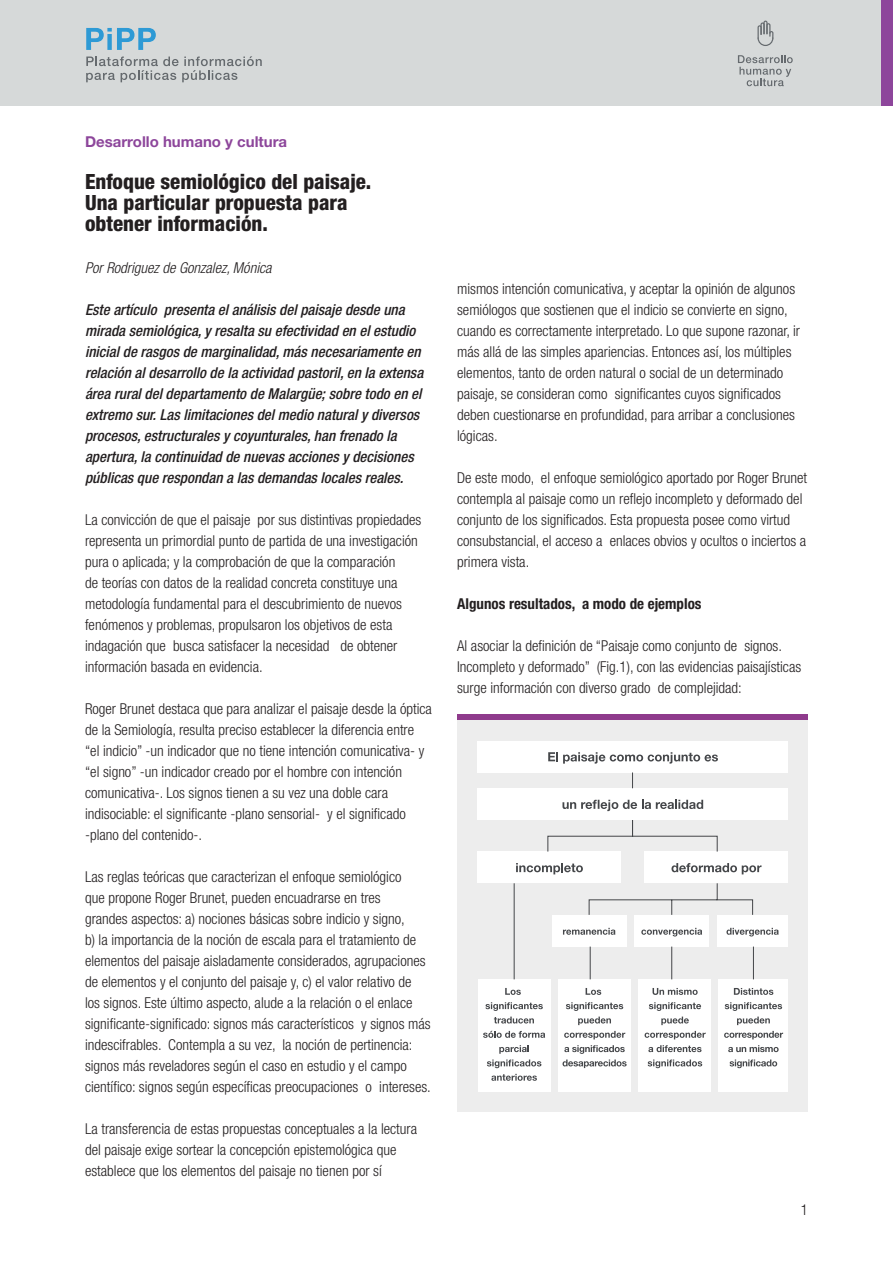
<style>
.page{position:relative;width:893px;height:1263px;background:#fff}
.page>*{position:absolute;margin:0;border:0;box-sizing:border-box;transform-origin:0 0}
.t1{font:800 condensed 21px/21px "Helvetica Neue LT Std";color:#231f20}
.t2{font:300 condensed 15px/21px "Helvetica Neue LT Std";color:#231f20}
.t3{font:italic 500 condensed 15px/21px "Helvetica Neue LT Std";color:#231f20}
.t4{font:700 condensed 15px "Helvetica Neue LT Std";color:#231f20}
.t5{font:italic 300 condensed 15px "Helvetica Neue LT Std";color:#231f20}
.t6{font:700 15px "Helvetica Neue LT Std";color:#8d469b}
</style>
<div class="page">
<div style="left:0;top:0;width:893px;height:105px;background:#d6d9d9"></div>
<div style="left:881px;top:0;width:12px;height:105px;background:#8d469b"></div>
<svg style="left:738px;top:55px;width:55px;height:31px"></svg>
<svg style="left:757px;top:21px;width:16px;height:25px"></svg>
<svg style="left:86px;top:28px;width:70px;height:22px"></svg>
<svg style="left:86px;top:56px;width:176px;height:26px"></svg>
<div style="left:457px;top:714px;width:350px;height:398px;background:#ededed"></div>
<div style="left:457px;top:714px;width:351px;height:6px;background:#8f3b8c"></div>
<div style="left:478px;top:741px;width:310px;height:31px;background:#fff"></div>
<svg style="left:548px;top:752px;width:170px;height:12px"></svg>
<div style="left:478px;top:851px;width:143px;height:32px;background:#fff"></div>
<div style="left:645px;top:851px;width:143px;height:32px;background:#fff"></div>
<svg style="left:754px;top:865px;width:7px;height:8px"></svg>
<div style="left:717px;top:915px;width:71px;height:31px;background:#fff"></div>
<svg style="left:754px;top:928px;width:25px;height:7px"></svg>
<div style="left:719px;top:979px;width:69px;height:113px;background:#fff"></div>
<div style="left:638px;top:979px;width:73px;height:113px;background:#fff"></div>
<div style="left:558px;top:979px;width:73px;height:113px;background:#fff"></div>
<div style="left:478px;top:979px;width:73px;height:113px;background:#fff"></div>
<svg style="left:505px;top:988px;width:16px;height:7px"></svg>
<svg style="left:485px;top:1002px;width:58px;height:21px"></svg>
<svg style="left:483px;top:1031px;width:62px;height:7px"></svg>
<svg style="left:487px;top:1045px;width:54px;height:23px"></svg>
<svg style="left:491px;top:1074px;width:46px;height:7px"></svg>
<svg style="left:586px;top:988px;width:15px;height:7px"></svg>
<svg style="left:566px;top:1002px;width:57px;height:23px"></svg>
<svg style="left:564px;top:1031px;width:61px;height:8px"></svg>
<svg style="left:562px;top:1045px;width:65px;height:23px"></svg>
<svg style="left:652px;top:988px;width:46px;height:7px"></svg>
<svg style="left:649px;top:1002px;width:52px;height:23px"></svg>
<svg style="left:645px;top:1031px;width:61px;height:8px"></svg>
<svg style="left:648px;top:1045px;width:53px;height:7px"></svg>
<svg style="left:648px;top:1059px;width:54px;height:9px"></svg>
<svg style="left:734px;top:988px;width:39px;height:7px"></svg>
<svg style="left:725px;top:1002px;width:57px;height:23px"></svg>
<svg style="left:724px;top:1031px;width:59px;height:8px"></svg>
<svg style="left:728px;top:1045px;width:51px;height:7px"></svg>
<svg style="left:730px;top:1059px;width:47px;height:9px"></svg>
<div style="left:478px;top:788px;width:310px;height:32px;background:#fff"></div>
<svg style="left:513px;top:772px;width:241px;height:208px"></svg>
<p class="t6" style="left:85px;top:132px;width:204px">Desarrollo humano y cultura</p>
<h1 class="t1" style="left:85px;top:171px;width:288px">Enfoque semiológico del paisaje.<br>Una particular propuesta para obtener información.</h1>
<p class="t5" style="left:85px;top:259px;width:188px">Por Rodriguez de Gonzalez, Mónica</p>
<p class="t3" style="left:85px;top:299px;width:340px">Este artículo presenta el análisis del paisaje desde una mirada semiológica, y resalta su efectividad en el estudio inicial de rasgos de marginalidad, más necesariamente en relación al desarrollo de la actividad pastoril, en la extensa área rural del departamento de Malargüe; sobre todo en el extremo sur. Las limitaciones del medio natural y diversos procesos, estructurales y coyunturales, han frenado la apertura, la continuidad de nuevas acciones y decisiones públicas que respondan a las demandas locales reales.</p>
<p class="t2" style="left:85px;top:509px;width:338px">La convicción de que el paisaje por sus distintivas propiedades representa un primordial punto de partida de una investigación pura o aplicada; y la comprobación de que la comparación<br>de teorías con datos de la realidad concreta constituye una metodología fundamental para el descubrimiento de nuevos fenómenos y problemas, propulsaron los objetivos de esta indagación que busca satisfacer la necesidad de obtener información basada en evidencia.</p>
<p class="t2" style="left:85px;top:698px;width:348px">Roger Brunet destaca que para analizar el paisaje desde la óptica de la Semiología, resulta preciso establecer la diferencia entre “el indicio” -un indicador que no tiene intención comunicativa- y “el signo” -un indicador creado por el hombre con intención comunicativa-. Los signos tienen a su vez una doble cara indisociable: el significante -plano sensorial- y el significado -plano del contenido-.</p>
<p class="t2" style="left:85px;top:866px;width:347px">Las reglas teóricas que caracterizan el enfoque semiológico<br>que propone Roger Brunet, pueden encuadrarse en tres<br>grandes aspectos: a) nociones básicas sobre indicio y signo,<br>b) la importancia de la noción de escala para el tratamiento de elementos del paisaje aisladamente considerados, agrupaciones de elementos y el conjunto del paisaje y, c) el valor relativo de<br>los signos. Este último aspecto, alude a la relación o el enlace significante-significado: signos más característicos y signos más indescifrables. Contempla a su vez, la noción de pertinencia: signos más reveladores según el caso en estudio y el campo científico: signos según específicas preocupaciones o intereses.</p>
<p class="t2" style="left:85px;top:1118px;width:334px">La transferencia de estas propuestas conceptuales a la lectura del paisaje exige sortear la concepción epistemológica que establece que los elementos del paisaje no tienen por sí</p>
<p class="t2" style="left:457px;top:278px;width:344px">mismos intención comunicativa, y aceptar la opinión de algunos semiólogos que sostienen que el indicio se convierte en signo, cuando es correctamente interpretado. Lo que supone razonar, ir más allá de las simples apariencias. Entonces así, los múltiples elementos, tanto de orden natural o social de un determinado paisaje, se consideran como significantes cuyos significados deben cuestionarse en profundidad, para arribar a conclusiones lógicas.</p>
<p class="t2" style="left:457px;top:467px;width:352px">De este modo, el enfoque semiológico aportado por Roger Brunet contempla al paisaje como un reflejo incompleto y deformado del conjunto de los significados. Esta propuesta posee como virtud consubstancial, el acceso a enlaces obvios y ocultos o inciertos a primera vista.</p>
<p class="t4" style="left:457px;top:595px;width:246px">Algunos resultados, a modo de ejemplos</p>
<p class="t2" style="left:457px;top:635px;width:346px">Al asociar la definición de “Paisaje como conjunto de signos.<br>Incompleto y deformado” (Fig.1), con las evidencias paisajísticas surge información con diverso grado de complejidad:</p>
<p class="t2" style="left:801px;top:1199px;width:9px">1</p>
</div>
